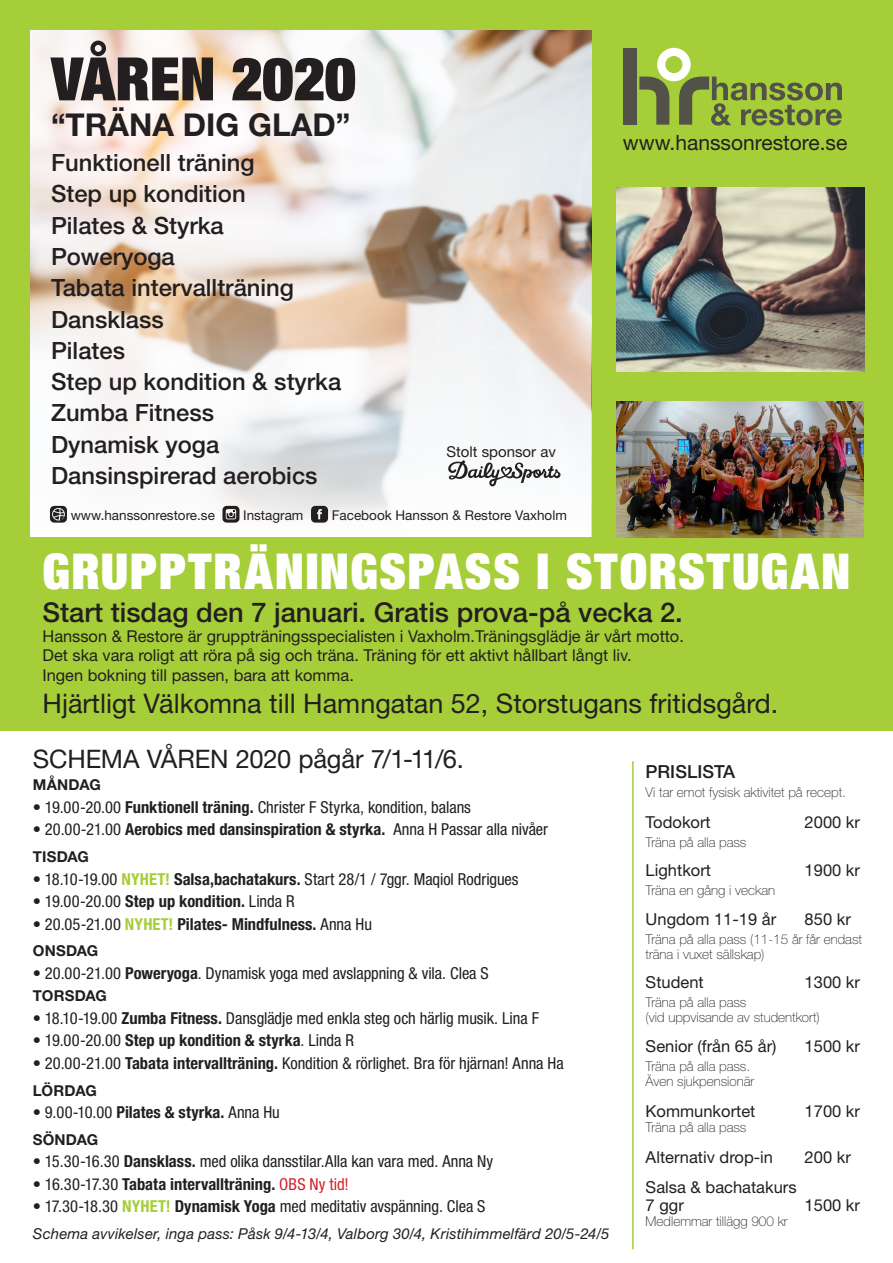
<style>
.page{position:relative;width:893px;height:1263px;background:#fff}
.page>*{position:absolute;margin:0;border:0;box-sizing:border-box;transform-origin:0 0}
.t1{font:900 condensed 60px "Helvetica Neue LT Std";color:#231f20}
.t2{font:900 condensed 49.5px "Helvetica Neue LT Std";letter-spacing:.035em;color:#fff}
.t3{font:700 31.5px "Helvetica Neue LT Std";color:#231f20}
.t4{font:500 27.3px "Helvetica Neue LT Std";color:#231f20}
.t5{font:27px "Helvetica Neue LT Std";color:#231f20}
.t6{font:25.5px "Helvetica Neue LT Std";letter-spacing:-.005em;color:#231f20}
.t7{font:500 23.85px "Helvetica Neue LT Std";color:#231f20}
.t8{font:21px "Helvetica Neue LT Std";color:#231f20}
.t9{font:500 18px "Helvetica Neue LT Std";color:#231f20}
.t10{font:condensed 16.5px "Helvetica Neue LT Std";letter-spacing:-.005em;color:#231f20}
.t11{font:700 condensed 16.5px "Helvetica Neue LT Std";color:#231f20}
.Paragraph_Style_1{font:16.5px/18px "Helvetica Neue LT Std";color:#231f20}
.t12{font:16.35px "Helvetica Neue LT Std";color:#231f20}
.t13{font:italic 15px "Helvetica Neue LT Std";letter-spacing:.01em;color:#231f20}
.t14{font:700 15px "Helvetica Neue LT Std";letter-spacing:.01em;color:#231f20}
.t15{font:15px "Helvetica Neue LT Std";color:#231f20}
.Paragraph_Style_1-2{font:100 13.5px/15px "Helvetica Neue LT Std";color:#231f20}
.t16{font:13.5px "Helvetica Neue LT Std";color:#231f20}
.s1{font-weight:700}
.s2{font-weight:400}
.s3{font-weight:700;color:#a6ce39}
.s4{color:#a6ce39}
.s5{font-weight:400;color:#d1232a}
</style>
<div class="page">
<div style="left:0;top:0;width:893px;height:731px;background:#a6ce39"></div>
<img style="left:31px;top:31px;width:560px;height:194px">
<svg style="left:31px;top:225px;width:560px;height:312px;fill:#f4f4f4"></svg>
<div style="left:623px;top:48px;width:14px;height:77px;background:#535249"></div>
<svg style="left:639px;top:48px;width:203px;height:78px"></svg>
<svg style="left:448px;top:460px;width:112px;height:26px"></svg>
<svg style="left:50px;top:506px;width:17px;height:17px"></svg>
<svg style="left:222px;top:506px;width:17px;height:17px"></svg>
<svg style="left:311px;top:506px;width:17px;height:17px"></svg>
<img style="left:616px;top:402px;width:247px;height:136px">
<img style="left:616px;top:187px;width:248px;height:184px">
<hr style="left:632px;top:761px;width:2px;height:488px;background:#a6ce39">
<p class="t1" style="left:51px;top:41px;width:306px">VÅREN 2020</p>
<p class="t3" style="left:51px;top:106px;width:301px">“TRÄNA DIG GLAD”</p>
<p class="t7" style="left:51px;top:148px;width:205px">Funktionell träning</p>
<p class="t7" style="left:51px;top:180px;width:196px">Step up kondition</p>
<p class="t7" style="left:51px;top:211px;width:174px">Pilates &amp; Styrka</p>
<p class="t7" style="left:51px;top:242px;width:125px">Poweryoga</p>
<p class="t7" style="left:51px;top:274px;width:244px">Tabata intervallträning</p>
<p class="t7" style="left:51px;top:305px;width:114px">Dansklass</p>
<p class="t7" style="left:51px;top:336px;width:76px">Pilates</p>
<p class="t7" style="left:51px;top:367px;width:292px">Step up kondition &amp; styrka</p>
<p class="t7" style="left:51px;top:399px;width:164px">Zumba Fitness</p>
<p class="t7" style="left:51px;top:430px;width:170px">Dynamisk yoga</p>
<p class="t7" style="left:51px;top:461px;width:268px">Dansinspirerad aerobics</p>
<p class="t15" style="left:446px;top:443px;width:111px">Stolt sponsor av</p>
<p class="t16" style="left:71px;top:507px;width:146px">www.hanssonrestore.se</p>
<p class="t16" style="left:243px;top:507px;width:62px">Instagram</p>
<p class="t16" style="left:332px;top:507px;width:237px">Facebook Hansson &amp; Restore Vaxholm</p>
<p class="t8" style="left:623px;top:130px;width:226px">www.hanssonrestore.se</p>
<p class="t2" style="left:43px;top:540px;width:809px">GRUPPTRÄNINGSPASS I STORSTUGAN</p>
<p class="t4" style="left:43px;top:596px;width:642px">Start tisdag den 7 januari. Gratis prova-på vecka 2.</p>
<p class="t12" style="left:43px;top:626px;width:643px">Hansson &amp; Restore är gruppträningsspecialisten i Vaxholm.Träningsglädje är vårt motto.</p>
<p class="t12" style="left:43px;top:646px;width:591px">Det ska vara roligt att röra på sig och träna. Träning för ett aktivt hållbart långt liv.</p>
<p class="t12" style="left:43px;top:665px;width:313px">Ingen bokning till passen, bara att komma.</p>
<p class="t5" style="left:43px;top:688px;width:737px">Hjärtligt Välkomna till Hamngatan 52, Storstugans fritidsgård.</p>
<p class="t6" style="left:33px;top:744px;width:433px">SCHEMA VÅREN 2020 pågår 7/1-11/6.</p>
<p class="t14" style="left:33px;top:776px;width:69px">MÅNDAG</p>
<p class="t10" style="left:33px;top:797px;width:440px">• 19.00-20.00 <span class="s1">Funktionell träning.</span> Christer F Styrka, kondition, balans</p>
<p class="t11" style="left:33px;top:819px;width:517px"><span class="s2">• 20.00-21.00</span> Aerobics med dansinspiration &amp; styrka. <span class="s2">Anna H Passar alla nivåer</span></p>
<p class="t14" style="left:33px;top:847px;width:58px">TISDAG</p>
<p class="t10" style="left:33px;top:869px;width:487px">• 18.10-19.00 <span class="s3">NYHET!</span> <span class="s1">Salsa,bachatakurs.</span> Start 28/1 / 7ggr. Maqiol Rodrigues</p>
<p class="t10" style="left:33px;top:892px;width:263px">• 19.00-20.00 <span class="s1">Step up kondition.</span> Linda R</p>
<p class="t11" style="left:33px;top:914px;width:341px"><span class="s2">• 20.05-21.00</span> <span class="s4">NYHET!</span> Pilates- Mindfulness. <span class="s2">Anna Hu</span></p>
<p class="t14" style="left:33px;top:942px;width:67px">ONSDAG</p>
<p class="t10" style="left:33px;top:963px;width:457px">• 20.00-21.00 <span class="s1">Poweryoga</span>. Dynamisk yoga med avslappning &amp; vila. Clea S</p>
<p class="t14" style="left:33px;top:987px;width:76px">TORSDAG</p>
<p class="t10" style="left:33px;top:1008px;width:508px">• 18.10-19.00 <span class="s1">Zumba Fitness.</span> Dansglädje med enkla steg och härlig musik. Lina F</p>
<p class="t11" style="left:33px;top:1030px;width:323px"><span class="s2">• 19.00-20.00</span> Step up kondition &amp; styrka<span class="s2">. Linda R</span></p>
<p class="t10" style="left:33px;top:1053px;width:532px">• 20.00-21.00 <span class="s1">Tabata intervallträning.</span> Kondition &amp; rörlighet. Bra för hjärnan! Anna Ha</p>
<p class="t14" style="left:33px;top:1081px;width:65px">LÖRDAG</p>
<p class="t10" style="left:33px;top:1103px;width:249px">• 9.00-10.00 <span class="s1">Pilates &amp; styrka.</span> Anna Hu</p>
<p class="t14" style="left:33px;top:1130px;width:67px">SÖNDAG</p>
<p class="t10" style="left:33px;top:1152px;width:462px">• 15.30-16.30 <span class="s1">Dansklass.</span> med olika dansstilar.Alla kan vara med. Anna Ny</p>
<p class="t11" style="left:33px;top:1174px;width:317px"><span class="s2">• 16.30-17.30</span> Tabata intervallträning. <span class="s5">OBS Ny tid!</span></p>
<p class="t10" style="left:33px;top:1197px;width:454px">• 17.30-18.30 <span class="s3">NYHET!</span> <span class="s1">Dynamisk Yoga</span> med meditativ avspänning. Clea S</p>
<p class="t13" style="left:33px;top:1225px;width:578px">Schema avvikelser, inga pass: Påsk 9/4-13/4, Valborg 30/4, Kristihimmelfärd 20/5-24/5</p>
<p class="t9" style="left:646px;top:760px;width:91px">PRISLISTA</p>
<p class="Paragraph_Style_1-2" style="left:646px;top:785px;width:202px">Vi tar emot fysisk aktivitet på recept.</p>
<p class="Paragraph_Style_1" style="left:646px;top:812px;width:67px">Todokort</p>
<p class="Paragraph_Style_1" style="left:805px;top:812px;width:57px">2000 kr</p>
<p class="Paragraph_Style_1-2" style="left:646px;top:835px;width:102px">Träna på alla pass</p>
<p class="Paragraph_Style_1" style="left:646px;top:861px;width:67px">Lightkort</p>
<p class="Paragraph_Style_1" style="left:805px;top:861px;width:57px">1900 kr</p>
<p class="Paragraph_Style_1-2" style="left:646px;top:883px;width:131px">Träna en gång i veckan</p>
<p class="Paragraph_Style_1" style="left:646px;top:910px;width:132px">Ungdom 11-19 år</p>
<p class="Paragraph_Style_1" style="left:805px;top:910px;width:48px">850 kr</p>
<p class="Paragraph_Style_1-2" style="left:646px;top:932px;width:218px">Träna på alla pass (11-15 år får endast träna i vuxet sällskap)</p>
<p class="Paragraph_Style_1" style="left:646px;top:973px;width:60px">Student</p>
<p class="Paragraph_Style_1" style="left:805px;top:973px;width:57px">1300 kr</p>
<p class="Paragraph_Style_1-2" style="left:646px;top:995px;width:176px">Träna på alla pass<br>(vid uppvisande av studentkort)</p>
<p class="Paragraph_Style_1" style="left:646px;top:1037px;width:132px">Senior (från 65 år)</p>
<p class="Paragraph_Style_1" style="left:805px;top:1037px;width:57px">1500 kr</p>
<p class="Paragraph_Style_1-2" style="left:646px;top:1059px;width:110px">Träna på alla pass.<br>Även sjukpensionär</p>
<p class="Paragraph_Style_1" style="left:646px;top:1102px;width:111px">Kommunkortet</p>
<p class="Paragraph_Style_1" style="left:805px;top:1102px;width:57px">1700 kr</p>
<p class="Paragraph_Style_1-2" style="left:646px;top:1119px;width:102px">Träna på alla pass</p>
<p class="Paragraph_Style_1" style="left:646px;top:1147px;width:129px">Alternativ drop-in</p>
<p class="Paragraph_Style_1" style="left:805px;top:1147px;width:48px">200 kr</p>
<p class="Paragraph_Style_1" style="left:646px;top:1178px;width:152px">Salsa &amp; bachatakurs<br>7 ggr</p>
<p class="Paragraph_Style_1" style="left:805px;top:1196px;width:57px">1500 kr</p>
<p class="Paragraph_Style_1-2" style="left:646px;top:1214px;width:144px">Medlemmar tillägg 900 kr</p>
</div>
